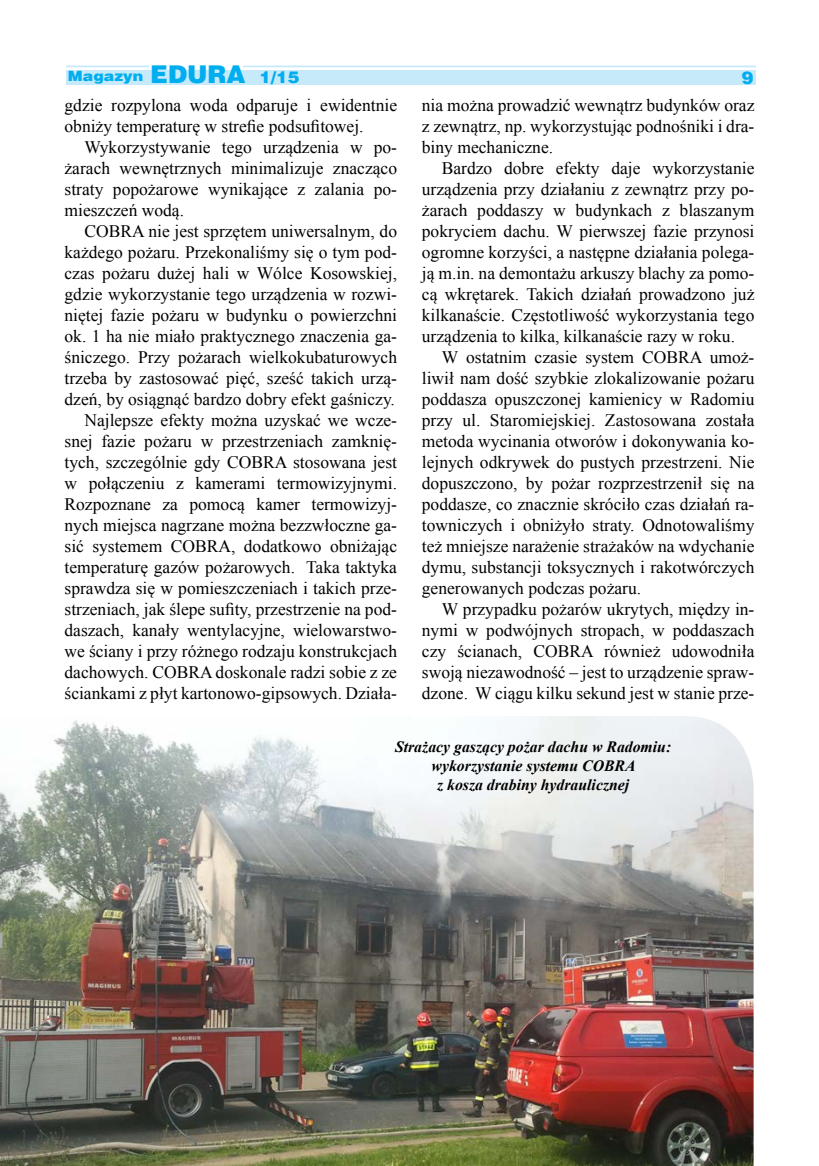
<style>
.page{position:relative;width:819px;height:1166px;background:#fff}
.page>*{position:absolute;margin:0;border:0;box-sizing:border-box;transform-origin:0 0}
.t1{font:17.5px/21px "Times New Roman";color:#000;text-align:justify}
.t2{font:900 17.5px "Switzerland";color:#00aeef}
.t3{font:italic 700 15.75px/18.9px "Times New Roman";color:#000;text-align:center}
.t4{font:900 14.17px "Switzerland";color:#00aeef;scale:1.11 1}
.s1{font-size:24.5px}
.s2{font-size:16.28px}
</style>
<div class="page">
<div style="left:66px;top:70px;width:690px;height:15px;background:#c7eafb"></div>
<hr style="left:66px;top:66px;width:690px;height:1px;background:#c7eafb">
<div style="left:149px;top:56px;width:94px;height:12px;background:#fff"></div>
<img style="left:0;top:716px;width:753px;height:450px">
<p class="t4" style="left:68px;top:68px;width:210px">Magazyn <span class="s1">EDURA</span> <span class="s2">1/15</span></p>
<p class="t2" style="left:741px;top:68px;width:13px">9</p>
<p class="t1" style="left:64px;top:94px;width:334px">gdzie rozpylona woda odparuje i ewidentnie obniży temperaturę w strefie podsufitowej.</p>
<p class="t1" style="left:64px;top:136px;width:334px;text-indent:20px">Wykorzystywanie tego urządzenia w po&shy;żarach wewnętrznych minimalizuje znacząco straty popożarowe wynikające z zalania po&shy;mieszczeń wodą.</p>
<p class="t1" style="left:64px;top:220px;width:334px;text-align:right">COBRA nie jest sprzętem uniwersalnym, do każdego pożaru. Przekonaliśmy się o tym pod&shy;czas pożaru dużej hali w Wólce Kosowskiej, gdzie wykorzystanie tego urządzenia w rozwi&shy;niętej fazie pożaru w budynku o powierzchni ok. 1 ha nie miało praktycznego znaczenia ga&shy;śniczego. Przy pożarach wielkokubaturowych trzeba by zastosować pięć, sześć takich urzą&shy;dzeń, by osiągnąć bardzo dobry efekt gaśniczy.<br>Najlepsze efekty można uzyskać we wcze&shy;snej fazie pożaru w przestrzeniach zamknię&shy;tych, szczególnie gdy COBRA stosowana jest w połączeniu z kamerami termowizyjnymi.<br>Rozpoznane za pomocą kamer termowizyj&shy;nych miejsca nagrzane można bezzwłoczne ga&shy;sić systemem COBRA, dodatkowo obniżając temperaturę gazów pożarowych. Taka taktyka sprawdza się w pomieszczeniach i takich prze&shy;strzeniach, jak ślepe sufity, przestrzenie na pod&shy;daszach, kanały wentylacyjne, wielowarstwo&shy;we ściany i przy różnego rodzaju konstrukcjach dachowych. COBRA doskonale radzi sobie z ze ściankami z płyt kartonowo-gipsowych. Działa-</p>
<p class="t1" style="left:422px;top:94px;width:334px">nia można prowadzić wewnątrz budynków oraz z zewnątrz, np. wykorzystując podnośniki i dra&shy;biny mechaniczne.</p>
<p class="t1" style="left:422px;top:157px;width:334px;text-indent:20px">Bardzo dobre efekty daje wykorzystanie urządzenia przy działaniu z zewnątrz przy po&shy;żarach poddaszy w budynkach z blaszanym pokryciem dachu. W pierwszej fazie przynosi ogromne korzyści, a następne działania polega&shy;ją m.in. na demontażu arkuszy blachy za pomo&shy;cą wkrętarek. Takich działań prowadzono już kilkanaście. Częstotliwość wykorzystania tego urządzenia to kilka, kilkanaście razy w roku.</p>
<p class="t1" style="left:422px;top:346px;width:334px;text-indent:20px">W ostatnim czasie system COBRA umoż&shy;liwił nam dość szybkie zlokalizowanie pożaru poddasza opuszczonej kamienicy w Radomiu przy ul. Staromiejskiej. Zastosowana została metoda wycinania otworów i dokonywania ko&shy;lejnych odkrywek do pustych przestrzeni. Nie dopuszczono, by pożar rozprzestrzenił się na poddasze, co znacznie skróciło czas działań ra&shy;towniczych i obniżyło straty. Odnotowaliśmy też mniejsze narażenie strażaków na wdychanie dymu, substancji toksycznych i rakotwórczych generowanych podczas pożaru.</p>
<p class="t1" style="left:422px;top:598px;width:334px;text-indent:20px">W przypadku pożarów ukrytych, między in&shy;nymi w podwójnych stropach, w poddaszach czy ścianach, COBRA również udowodniła swoją niezawodność – jest to urządzenie spraw&shy;dzone. W ciągu kilku sekund jest w stanie prze-</p>
<p class="t3" style="left:395px;top:737px;width:278px">Strażacy gaszący pożar dachu w Radomiu: wykorzystanie systemu COBRA<br>z kosza drabiny hydraulicznej</p>
</div>
